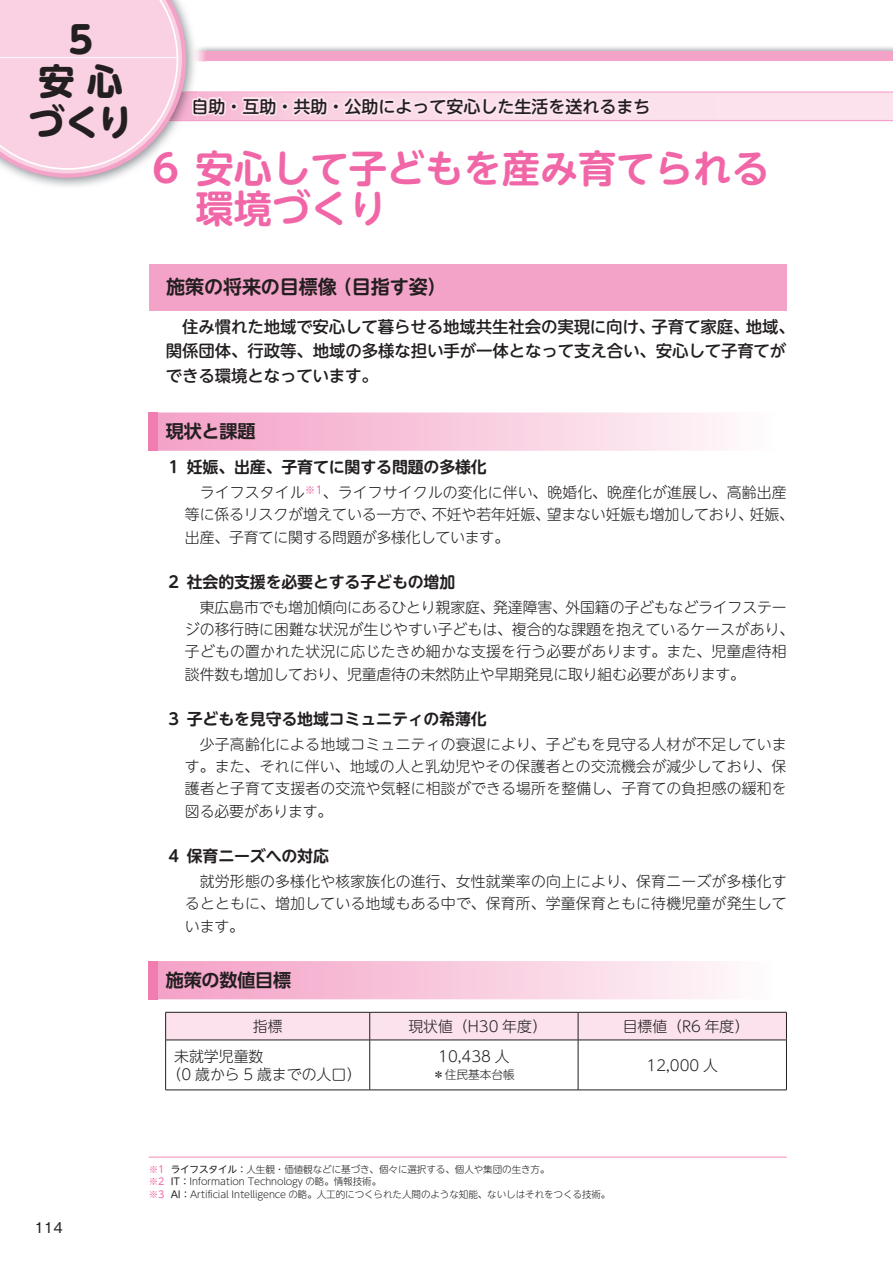
<style>
.page{position:relative;width:893px;height:1263px;background:#fff}
.page>*{position:absolute;margin:0;border:0;box-sizing:border-box;transform-origin:0 0}
.t1{font:700 38.25px/40.3px "UD Shin M Go Pr 6 N De";color:#f166a7;scale:1.05 1}
.t2{font:700 37.2px "UD Shin M Go Pr 6 N";color:#231f20}
.t3{font:700 36.15px/41.4px "UD Shin M Go Pr 6 N";color:#231f20}
.t4{font:700 19.2px "UD Shin M Go Pr 6 N De";letter-spacing:-.01em;color:#231f20}
.t5{font:700 18px "UD Shin Go Pr 6 N De";letter-spacing:-.01em;color:#231f20}
.t6{font:500 16.95px "UD Shin M Go Pr 6 N";color:#231f20}
.t7{font:500 16.5px/24.5px "UD Shin M Go Pr 6 N";letter-spacing:-.01em;color:#231f20}
.t8{font:700 15.9px "UD Shin M Go Pr 6 N De";letter-spacing:-.01em;color:#231f20}
.t9{font:300 14.85px/22.4px "UD Shin M Go Pr 6 N";color:#231f20}
.t10{font:500 14.85px "Gothic BBB Pro";color:#231f20}
.t11{font:300 11.7px "UD Shin M Go Pr 6 N";color:#231f20}
.t12{font:300 9.6px/12.8px "UD Shin M Go Pr 6 N";letter-spacing:-.01em;color:#231f20}
.s1{font-weight:400;color:#f166a7}
.s2{font-weight:400}
</style>
<div class="page">
<svg style="left:0;top:0;width:893px;height:178px"></svg>
<hr style="left:0;top:57px;width:177px;height:1px;background:#fff">
<div style="left:149px;top:264px;width:637px;height:46px;background:#f4a3c8"></div>
<svg style="left:157px;top:412px;width:568px;height:39px;background:#f8c9de"></svg>
<svg style="left:157px;top:961px;width:568px;height:38px;background:#f8c8dd"></svg>
<svg style="left:165px;top:1012px;width:622px;height:78px"></svg>
<hr style="left:165px;top:1040px;width:205px;height:1px;background:#231f20">
<hr style="left:165px;top:1040px;width:1px;height:50px;background:#231f20">
<hr style="left:370px;top:1040px;width:208px;height:1px;background:#231f20">
<hr style="left:369px;top:1040px;width:1px;height:50px;background:#231f20">
<hr style="left:578px;top:1040px;width:209px;height:1px;background:#231f20">
<hr style="left:578px;top:1040px;width:1px;height:50px;background:#231f20">
<hr style="left:786px;top:1040px;width:1px;height:50px;background:#231f20">
<hr style="left:165px;top:1090px;width:205px;height:1px;background:#231f20">
<hr style="left:370px;top:1090px;width:208px;height:1px;background:#231f20">
<hr style="left:578px;top:1090px;width:209px;height:1px;background:#231f20">
<div style="left:149px;top:412px;width:8px;height:39px;background:#f17cb0"></div>
<div style="left:149px;top:961px;width:8px;height:38px;background:#f17cb0"></div>
<hr style="left:149px;top:1157px;width:638px;height:1px;background:#f287b6">
<h2 class="t2" style="left:62px;top:8px;width:39px">５</h2>
<h3 class="t3" style="left:28px;top:58px;width:106px">安 心づくり</h3>
<p class="t6" style="left:191px;top:92px;width:461px">自助・互助・共助・公助によって安心した生活を送れるまち</p>
<h1 class="t1" style="left:196px;top:145px;width:548px;text-indent:-43px">6 安心して子どもを産み育てられる環境づくり</h1>
<p class="t4" style="left:166px;top:271px;width:282px">施策の将来の目標像（目指す姿）</p>
<p class="t7" style="left:166px;top:313px;width:631px">　住み慣れた地域で安心して暮らせる地域共生社会の実現に向け、子育て家庭、地域、関係団体、行政等、地域の多様な担い手が一体となって支え合い、安心して子育てができる環境となっています。</p>
<p class="t5" style="left:166px;top:417px;width:91px">現状と課題</p>
<p class="t8" style="left:166px;top:454px;width:323px">１ 妊娠、出産、子育てに関する問題の多様化</p>
<p class="t9" style="left:185px;top:480px;width:611px;text-indent:15px">ライフスタイル<sup>※1</sup>、ライフサイクルの変化に伴い、晩婚化、晩産化が進展し、高齢出産等に係るリスクが増えている一方で、不妊や若年妊娠、望まない妊娠も増加しており、妊娠、出産、子育てに関する問題が多様化しています。</p>
<p class="t8" style="left:166px;top:568px;width:291px">２ 社会的支援を必要とする子どもの増加</p>
<p class="t9" style="left:185px;top:595px;width:611px;text-indent:15px">東広島市でも増加傾向にあるひとり親家庭、発達障害、外国籍の子どもなどライフステージの移行時に困難な状況が生じやすい子どもは、複合的な課題を抱えているケースがあり、子どもの置かれた状況に応じたきめ細かな支援を行う必要があります。また、児童虐待相談件数も増加しており、児童虐待の未然防止や早期発見に取り組む必要があります。</p>
<p class="t8" style="left:166px;top:706px;width:323px">３ 子どもを見守る地域コミュニティの希薄化</p>
<p class="t9" style="left:185px;top:732px;width:603px;text-align:justify;text-indent:15px">少子高齢化による地域コミュニティの衰退により、子どもを見守る人材が不足しています。また、それに伴い、地域の人と乳幼児やその保護者との交流機会が減少しており、保護者と子育て支援者の交流や気軽に相談ができる場所を整備し、子育ての負担感の緩和を図る必要があります。</p>
<p class="t8" style="left:166px;top:843px;width:165px">４ 保育ニーズへの対応</p>
<p class="t9" style="left:185px;top:869px;width:603px;text-align:justify;text-indent:15px">就労形態の多様化や核家族化の進行、女性就業率の向上により、保育ニーズが多様化するとともに、増加している地域もある中で、保育所、学童保育ともに待機児童が発生しています。</p>
<p class="t5" style="left:166px;top:965px;width:127px">施策の数値目標</p>
<p class="t9" style="left:253px;top:1014px;width:31px">指標</p>
<p class="t9" style="left:408px;top:1014px;width:140px">現状値（H30 年度）</p>
<p class="t9" style="left:623px;top:1014px;width:128px">目標値（R6 年度）</p>
<p class="t9" style="left:167px;top:1046px;width:196px;line-height:18px;text-indent:7px">未就学児童数<br>（0 歳から 5 歳までの人口）</p>
<p class="t9" style="left:438px;top:1044px;width:73px">10,438 人</p>
<p class="t9" style="left:647px;top:1053px;width:73px">12,000 人</p>
<p class="t11" style="left:433px;top:1065px;width:83px">＊住民基本台帳</p>
<p class="t10" style="left:35px;top:1215px;width:30px">114</p>
<p class="t12" style="left:149px;top:1162px;width:463px"><span class="s1">※1</span> <span class="s2">ライフスタイル：</span>人生観・価値観などに基づき、個々に選択する、個人や集団の生き方。<br><span class="s1">※2</span> <span class="s2">IT：</span>Information Technology の略。情報技術。<br><span class="s1">※3</span> <span class="s2">AI：</span>Artificial Intelligence の略。人工的につくられた人間のような知能、ないしはそれをつくる技術。</p>
</div>
